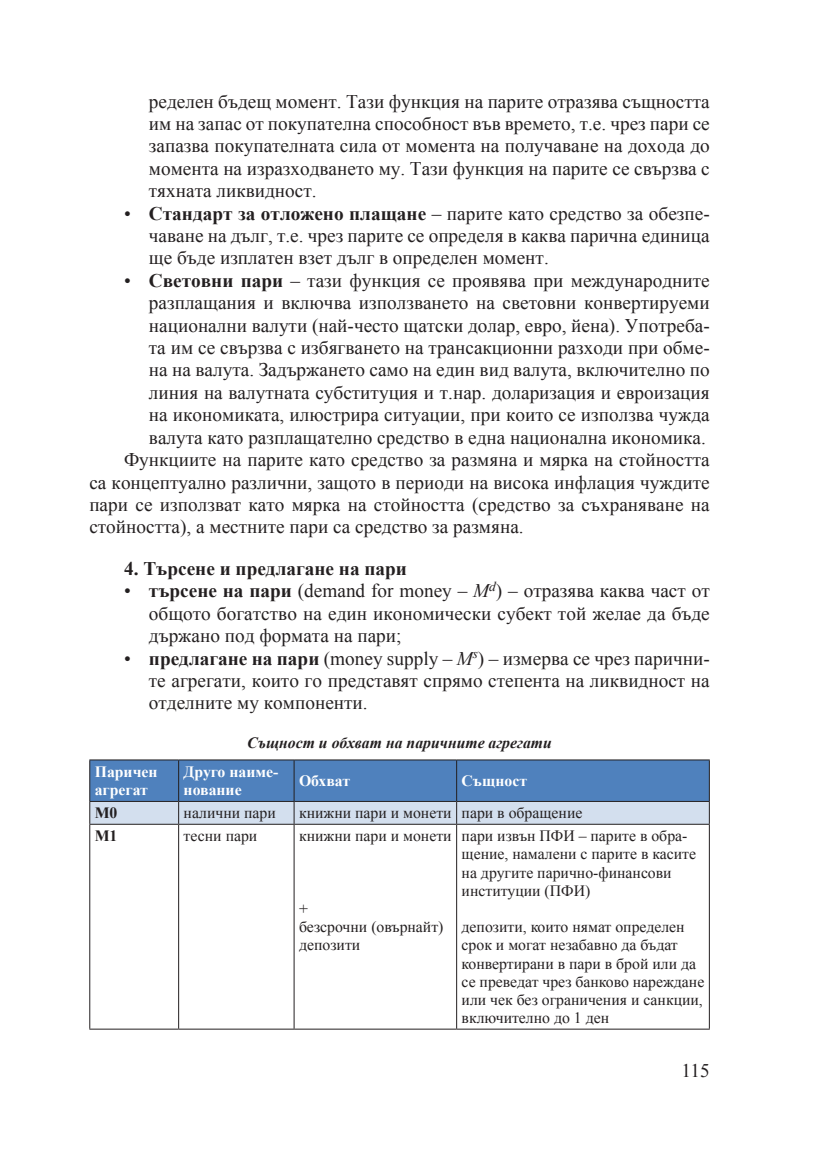
<style>
.page{position:relative;width:819px;height:1166px;background:#fff}
.page>*{position:absolute;margin:0;border:0;box-sizing:border-box;transform-origin:0 0}
.Normal_bito_12_5{font:19.25px/22.4px "Times New Roman";color:#231f20;text-align:justify}
.t1{font:700 19.25px "Times New Roman";color:#231f20}
.TXT_tablica{font:15.75px/18.2px "Times New Roman";color:#231f20}
.TXT_tablica-2{font:700 15.75px/18.2px "Times New Roman";color:#fff}
.TXT_tablica-3{font:italic 700 15.75px "Times New Roman";color:#231f20}
.TXT_tablica-4{font:700 15.75px "Times New Roman";color:#231f20}
.s1{font-weight:700}
.s2{font-style:italic}
</style>
<div class="page">
<hr style="left:89px;top:759px;width:90px;height:1px;background:#231f20">
<hr style="left:179px;top:759px;width:115px;height:1px;background:#231f20">
<hr style="left:294px;top:759px;width:162px;height:1px;background:#231f20">
<hr style="left:456px;top:759px;width:253px;height:1px;background:#231f20">
<svg style="left:89px;top:760px;width:620px;height:64px;background:#7a9dc8"></svg>
<hr style="left:89px;top:824px;width:90px;height:1px;background:#231f20">
<hr style="left:89px;top:825px;width:1px;height:203px;background:#231f20">
<hr style="left:179px;top:824px;width:115px;height:1px;background:#231f20">
<hr style="left:178px;top:825px;width:1px;height:203px;background:#231f20">
<hr style="left:294px;top:824px;width:162px;height:1px;background:#231f20">
<hr style="left:293px;top:825px;width:1px;height:203px;background:#231f20">
<hr style="left:456px;top:824px;width:253px;height:1px;background:#231f20">
<hr style="left:456px;top:825px;width:1px;height:203px;background:#231f20">
<hr style="left:708px;top:825px;width:1px;height:203px;background:#231f20">
<hr style="left:89px;top:1028px;width:90px;height:1px;background:#231f20">
<hr style="left:179px;top:1028px;width:115px;height:1px;background:#231f20">
<hr style="left:294px;top:1028px;width:162px;height:1px;background:#231f20">
<hr style="left:456px;top:1028px;width:253px;height:1px;background:#231f20">
<p class="Normal_bito_12_5" style="left:149px;top:90px;width:562px">ределен бъдещ момент. Тази функция на парите отразява същността им на запас от покупателна способност във времето, т.е. чрез пари се запазва покупателната сила от момента на получаване на дохода до момента на изразходването му. Тази функция на парите се свързва с тяхната ликвидност.</p>
<p class="Normal_bito_12_5" style="left:149px;top:202px;width:562px;text-indent:-25px">• <span class="s1">Стандарт за отложено плащане</span> – парите като средство за обезпе&shy;чаване на дълг, т.е. чрез парите се определя в каква парична единица ще бъде изплатен взет дълг в определен момент.</p>
<p class="Normal_bito_12_5" style="left:149px;top:269px;width:562px;text-indent:-25px">• <span class="s1">Световни пари</span> – тази функция се проявява при международните разплащания и включва използването на световни конвертируеми национални валути (най-често щатски долар, евро, йена). Употреба&shy;та им се свързва с избягването на трансакционни разходи при обме&shy;на на валута. Задържането само на един вид валута, включително по линия на валутната субституция и т.нар. доларизация и евроизация на икономиката, илюстрира ситуации, при които се използва чужда валута като разплащателно средство в една национална икономика.</p>
<p class="Normal_bito_12_5" style="left:89px;top:448px;width:622px;text-indent:35px">Функциите на парите като средство за размяна и мярка на стойността са концептуално различни, защото в периоди на висока инфлация чуждите пари се използват като мярка на стойността (средство за съхраняване на стойността), а местните пари са средство за размяна.</p>
<p class="t1" style="left:124px;top:555px;width:284px">4. Търсене и предлагане на пари</p>
<p class="Normal_bito_12_5" style="left:149px;top:579px;width:562px;text-indent:-25px">• <span class="s1">търсене на пари</span> (demand for money – <span class="s2">M</span><sup>d</sup>) – отразява каква част от общото богатство на един икономически субект той желае да бъде държано под формата на пари;</p>
<p class="Normal_bito_12_5" style="left:149px;top:647px;width:562px;text-indent:-25px">• <span class="s1">предлагане на пари</span> (money supply – <span class="s2">M</span><sup>s</sup>) – измерва се чрез парични&shy;те агрегати, които го представят спрямо степента на ликвидност на отделните му компоненти.</p>
<p class="TXT_tablica-3" style="left:247px;top:731px;width:306px">Същност и обхват на паричните агрегати</p>
<p class="TXT_tablica-2" style="left:95px;top:762px;width:64px">Паричен агрегат</p>
<p class="TXT_tablica-2" style="left:184px;top:762px;width:96px">Друго наиме&shy;нование</p>
<p class="TXT_tablica-2" style="left:299px;top:771px;width:53px">Обхват</p>
<p class="TXT_tablica-2" style="left:461px;top:771px;width:67px">Същност</p>
<p class="TXT_tablica-4" style="left:95px;top:802px;width:24px">М0</p>
<p class="TXT_tablica" style="left:184px;top:804px;width:94px">налични пари</p>
<p class="TXT_tablica" style="left:299px;top:804px;width:154px">книжни пари и монети</p>
<p class="TXT_tablica" style="left:461px;top:804px;width:122px">пари в обращение</p>
<p class="TXT_tablica-4" style="left:95px;top:825px;width:24px">М1</p>
<p class="TXT_tablica" style="left:184px;top:826px;width:75px">тесни пари</p>
<p class="TXT_tablica" style="left:299px;top:826px;width:154px">книжни пари и монети</p>
<p class="TXT_tablica" style="left:461px;top:826px;width:236px">пари извън ПФИ – парите в обра&shy;щение, намалени с парите в касите на другите парично-финансови институции (ПФИ)</p>
<p class="TXT_tablica" style="left:461px;top:917px;width:244px">депозити, които нямат определен срок и могат незабавно да бъдат конвертирани в пари в брой или да се преведат чрез банково нареждане или чек без ограничения и санкции, включително до 1 ден</p>
<p class="TXT_tablica" style="left:299px;top:899px;width:10px">+</p>
<p class="TXT_tablica" style="left:299px;top:917px;width:146px">безсрочни (овърнайт) депозити</p>
<p class="Normal_bito_12_5" style="left:681px;top:1059px;width:30px">115</p>
</div>
